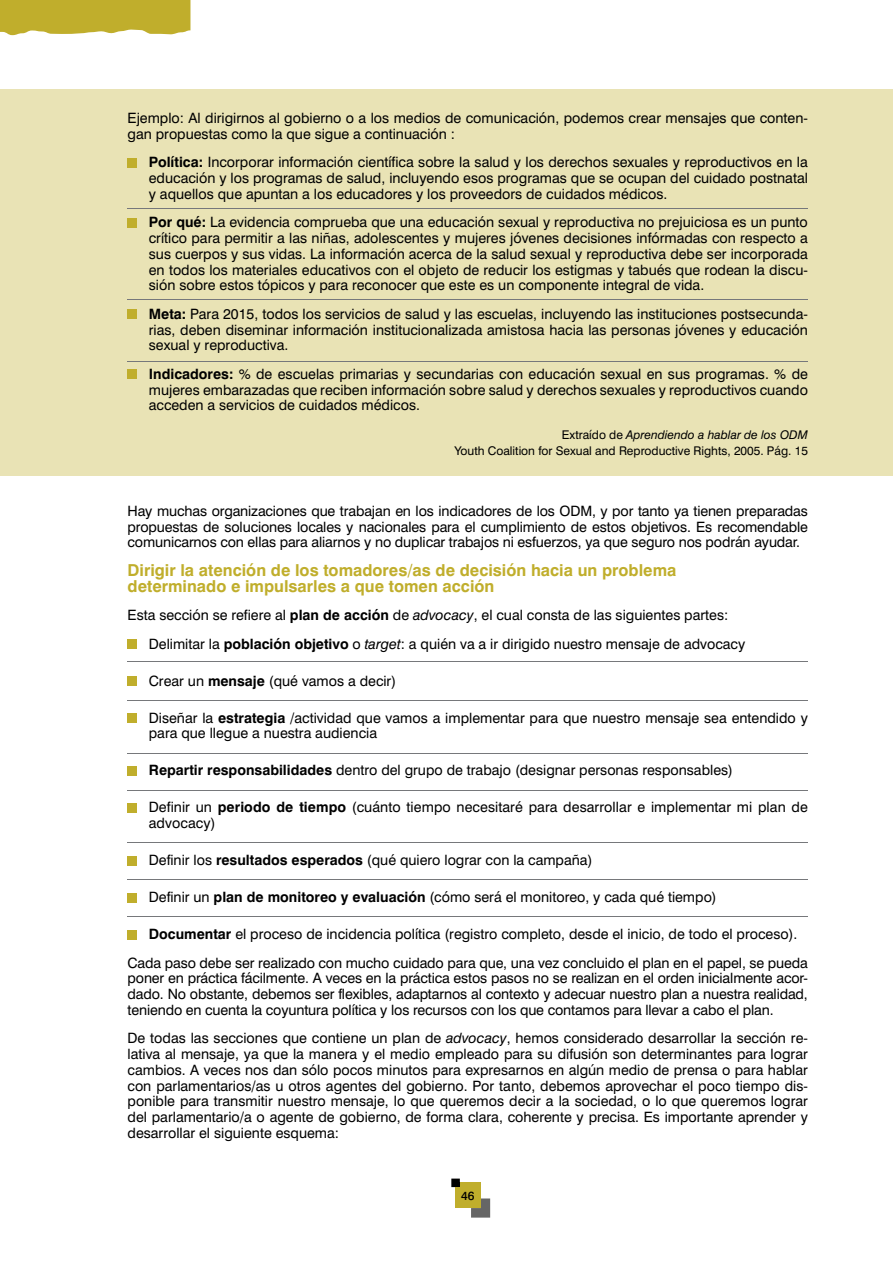
<style>
.page{position:relative;width:893px;height:1263px;background:#fff}
.page>*{position:absolute;margin:0;border:0;box-sizing:border-box;transform-origin:0 0}
.t1{font:700 16.5px/15.8px "Swiss 721 BT";color:#c0ae2c}
.t2{font:14.25px/15.8px "Swiss 721 BT";color:#000;text-align:justify}
.t3{font:12px/15.8px "Swiss 721 BT";color:#000;text-align:right}
.s1{font-weight:700}
.s2{font-style:italic}
</style>
<div class="page">
<svg style="left:0;top:0;width:190px;height:35px;background:#c4b33a"></svg>
<div style="left:0;top:89px;width:893px;height:387px;background:#e9e3b5"></div>
<div style="left:128px;top:158px;width:9px;height:9px;background:#c0ae2c"></div>
<div style="left:128px;top:218px;width:9px;height:9px;background:#c0ae2c"></div>
<div style="left:128px;top:310px;width:9px;height:9px;background:#c0ae2c"></div>
<div style="left:128px;top:370px;width:9px;height:9px;background:#c0ae2c"></div>
<hr style="left:128px;top:208px;width:680px;height:1px;background:#76787b">
<hr style="left:128px;top:299px;width:680px;height:1px;background:#76787b">
<hr style="left:128px;top:361px;width:680px;height:1px;background:#76787b">
<div style="left:128px;top:639px;width:9px;height:9px;background:#c0ae2c"></div>
<div style="left:128px;top:676px;width:9px;height:9px;background:#c0ae2c"></div>
<div style="left:128px;top:713px;width:9px;height:9px;background:#c0ae2c"></div>
<div style="left:128px;top:766px;width:9px;height:9px;background:#c0ae2c"></div>
<div style="left:128px;top:803px;width:9px;height:9px;background:#c0ae2c"></div>
<div style="left:128px;top:856px;width:9px;height:9px;background:#c0ae2c"></div>
<div style="left:128px;top:893px;width:9px;height:9px;background:#c0ae2c"></div>
<div style="left:128px;top:930px;width:9px;height:9px;background:#c0ae2c"></div>
<hr style="left:128px;top:661px;width:680px;height:1px;background:#76787b">
<hr style="left:128px;top:700px;width:680px;height:1px;background:#76787b">
<hr style="left:128px;top:753px;width:680px;height:1px;background:#76787b">
<hr style="left:128px;top:842px;width:680px;height:1px;background:#76787b">
<hr style="left:128px;top:790px;width:680px;height:1px;background:#76787b">
<hr style="left:128px;top:879px;width:680px;height:1px;background:#76787b">
<hr style="left:128px;top:916px;width:680px;height:1px;background:#76787b">
<svg style="left:451px;top:1178px;width:39px;height:39px"></svg>
<p class="t2" style="left:128px;top:110px;width:682px">Ejemplo: Al dirigirnos al gobierno o a los medios de comunicación, podemos crear mensajes que conten&shy;gan propuestas como la que sigue a continuación :</p>
<p class="t2" style="left:149px;top:154px;width:661px"><span class="s1">Política:</span> Incorporar información científica sobre la salud y los derechos sexuales y reproductivos en la educación y los programas de salud, incluyendo esos programas que se ocupan del cuidado postnatal y aquellos que apuntan a los educadores y los proveedors de cuidados médicos.</p>
<p class="t2" style="left:149px;top:214px;width:661px"><span class="s1">Por qué:</span> La evidencia comprueba que una educación sexual y reproductiva no prejuiciosa es un punto crítico para permitir a las niñas, adolescentes y mujeres jóvenes decisiones infórmadas con respecto a sus cuerpos y sus vidas. La información acerca de la salud sexual y reproductiva debe ser incorporada en todos los materiales educativos con el objeto de reducir los estigmas y tabués que rodean la discu&shy;sión sobre estos tópicos y para reconocer que este es un componente integral de vida.</p>
<p class="t2" style="left:149px;top:306px;width:661px"><span class="s1">Meta:</span> Para 2015, todos los servicios de salud y las escuelas, incluyendo las instituciones postsecunda&shy;rias, deben diseminar información institucionalizada amistosa hacia las personas jóvenes y educación sexual y reproductiva.</p>
<p class="t2" style="left:149px;top:366px;width:661px"><span class="s1">Indicadores:</span> % de escuelas primarias y secundarias con educación sexual en sus programas. % de mujeres embarazadas que reciben información sobre salud y derechos sexuales y reproductivos cuando acceden a servicios de cuidados médicos.</p>
<p class="t3" style="left:454px;top:427px;width:355px">Extraído de <span class="s2">Aprendiendo a hablar de los ODM<br></span>Youth Coalition for Sexual and Reproductive Rights, 2005. Pág. 15</p>
<p class="t2" style="left:128px;top:503px;width:682px">Hay muchas organizaciones que trabajan en los indicadores de los ODM, y por tanto ya tienen preparadas propuestas de soluciones locales y nacionales para el cumplimiento de estos objetivos. Es recomendable comunicarnos con ellas para aliarnos y no duplicar trabajos ni esfuerzos, ya que seguro nos podrán ayudar.</p>
<p class="t1" style="left:128px;top:562px;width:550px">Dirigir la atención de los tomadores/as de decisión hacia un problema determinado e impulsarles a que tomen acción</p>
<p class="t2" style="left:149px;top:601px;width:598px;line-height:28.5px;text-indent:-21px">Esta sección se refiere al <span class="s1">plan de acción</span> de <span class="s2">advocacy</span>, el cual consta de las siguientes partes:<br>Delimitar la <span class="s1">población objetivo</span> o <span class="s2">target</span>: a quién va a ir dirigido nuestro mensaje de advocacy</p>
<p class="t2" style="left:149px;top:672px;width:249px">Crear un <span class="s1">mensaje</span> (qué vamos a decir)</p>
<p class="t2" style="left:149px;top:709px;width:661px">Diseñar la <span class="s1">estrategia</span> /actividad que vamos a implementar para que nuestro mensaje sea entendido y para que llegue a nuestra audiencia</p>
<p class="t2" style="left:149px;top:762px;width:586px"><span class="s1">Repartir responsabilidades</span> dentro del grupo de trabajo (designar personas responsables)</p>
<p class="t2" style="left:149px;top:799px;width:661px">Definir un <span class="s1">periodo de tiempo</span> (cuánto tiempo necesitaré para desarrollar e implementar mi plan de advocacy)</p>
<p class="t2" style="left:149px;top:852px;width:445px">Definir los <span class="s1">resultados esperados</span> (qué quiero lograr con la campaña)</p>
<p class="t2" style="left:149px;top:889px;width:569px">Definir un <span class="s1">plan de monitoreo y evaluación</span> (cómo será el monitoreo, y cada qué tiempo)</p>
<p class="t2" style="left:128px;top:920px;width:682px;line-height:28.5px;text-indent:21px"><span class="s1">Documentar</span> el proceso de incidencia política (registro completo, desde el inicio, de todo el proceso).<br>Cada paso debe ser realizado con mucho cuidado para que, una vez concluido el plan en el papel, se pueda</p>
<p class="t2" style="left:128px;top:970px;width:682px">poner en práctica fácilmente. A veces en la práctica estos pasos no se realizan en el orden inicialmente acor&shy;dado. No obstante, debemos ser flexibles, adaptarnos al contexto y adecuar nuestro plan a nuestra realidad, teniendo en cuenta la coyuntura política y los recursos con los que contamos para llevar a cabo el plan.</p>
<p class="t2" style="left:128px;top:1030px;width:682px">De todas las secciones que contiene un plan de <span class="s2">advocacy</span>, hemos considerado desarrollar la sección re&shy;lativa al mensaje, ya que la manera y el medio empleado para su difusión son determinantes para lograr cambios. A veces nos dan sólo pocos minutos para expresarnos en algún medio de prensa o para hablar con parlamentarios/as u otros agentes del gobierno. Por tanto, debemos aprovechar el poco tiempo dis&shy;ponible para transmitir nuestro mensaje, lo que queremos decir a la sociedad, o lo que queremos lograr del parlamentario/a o agente de gobierno, de forma clara, coherente y precisa. Es importante aprender y desarrollar el siguiente esquema:</p>
</div>
